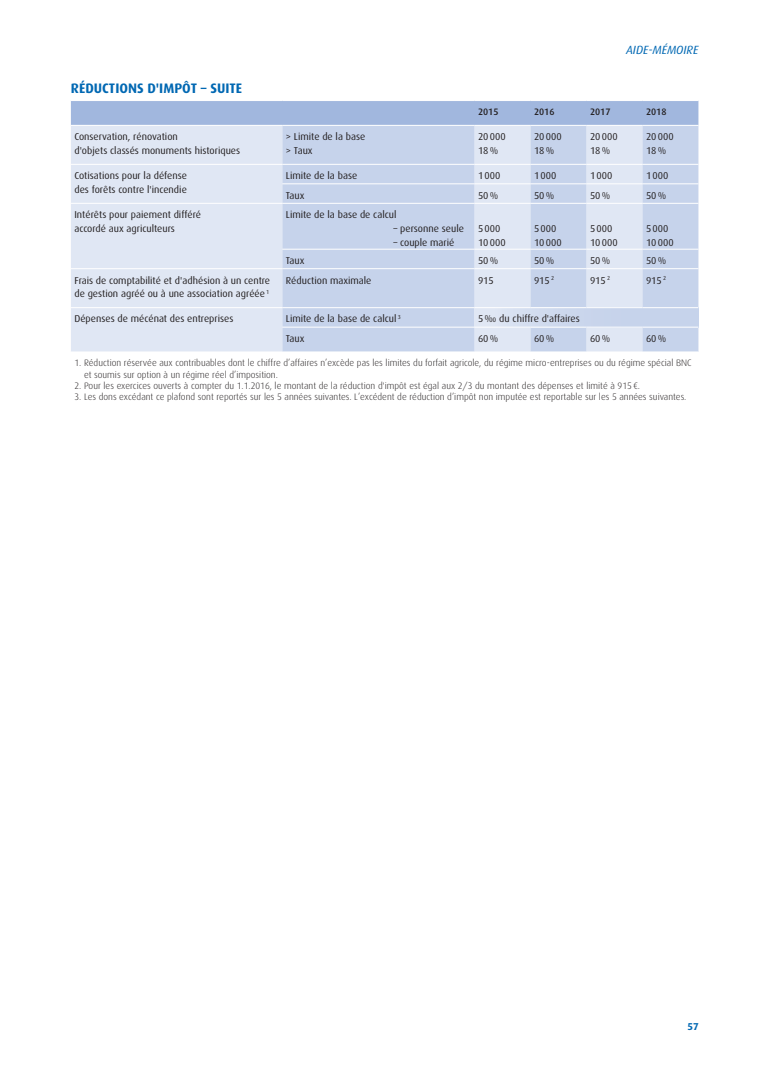
<style>
.page{position:relative;width:780px;height:1088px;background:#fff}
.page>*{position:absolute;margin:0;border:0;box-sizing:border-box;transform-origin:0 0}
.titre_2{font:700 13.75px "Dax";color:#0168b3}
.t1{font:italic 11.88px "Dax";color:#0168b3}
.cellule8_11{font:10px/13.8px "Dax";color:#231f20}
.t2{font:700 10px "Dax";color:#0168b3}
.note_bdp{font:300 9.38px/11.2px "Dax";color:#231f20}
.cellule_tete{font:500 9.38px "Dax";color:#231f20}
</style>
<div class="page">
<div style="left:71px;top:101px;width:627px;height:24px;background:#a1b7de"></div>
<div style="left:71px;top:126px;width:211px;height:226px;background:#e0e7f4"></div>
<svg style="left:282px;top:126px;width:416px;height:226px;background:#cdd8ed"></svg>
<div style="left:474px;top:308px;width:168px;height:19px;background:linear-gradient(to right,#dfe7f4,#c1cfe9)"></div>
<div style="left:642px;top:308px;width:56px;height:19px;background:#c6d3eb"></div>
<hr style="left:71px;top:164px;width:211px;height:1px;background:#fff">
<hr style="left:282px;top:164px;width:192px;height:1px;background:#fff">
<hr style="left:71px;top:203px;width:211px;height:1px;background:#fff">
<hr style="left:71px;top:268px;width:211px;height:1px;background:#fff">
<hr style="left:71px;top:307px;width:211px;height:1px;background:#fff">
<hr style="left:474px;top:164px;width:56px;height:1px;background:#fff">
<hr style="left:530px;top:164px;width:56px;height:1px;background:#fff">
<hr style="left:586px;top:164px;width:56px;height:1px;background:#fff">
<hr style="left:642px;top:164px;width:56px;height:1px;background:#fff">
<hr style="left:282px;top:183px;width:192px;height:1px;background:#fff">
<hr style="left:474px;top:183px;width:56px;height:1px;background:#fff">
<hr style="left:530px;top:183px;width:56px;height:1px;background:#fff">
<hr style="left:586px;top:183px;width:56px;height:1px;background:#fff">
<hr style="left:642px;top:183px;width:56px;height:1px;background:#fff">
<hr style="left:282px;top:203px;width:192px;height:1px;background:#fff">
<hr style="left:474px;top:203px;width:56px;height:1px;background:#fff">
<hr style="left:530px;top:203px;width:56px;height:1px;background:#fff">
<hr style="left:586px;top:203px;width:56px;height:1px;background:#fff">
<hr style="left:642px;top:203px;width:56px;height:1px;background:#fff">
<hr style="left:282px;top:249px;width:192px;height:1px;background:#fff">
<hr style="left:474px;top:249px;width:56px;height:1px;background:#fff">
<hr style="left:530px;top:249px;width:56px;height:1px;background:#fff">
<hr style="left:586px;top:249px;width:56px;height:1px;background:#fff">
<hr style="left:642px;top:249px;width:56px;height:1px;background:#fff">
<hr style="left:282px;top:268px;width:192px;height:1px;background:#fff">
<hr style="left:474px;top:268px;width:56px;height:1px;background:#fff">
<hr style="left:530px;top:268px;width:56px;height:1px;background:#fff">
<hr style="left:586px;top:268px;width:56px;height:1px;background:#fff">
<hr style="left:642px;top:268px;width:56px;height:1px;background:#fff">
<hr style="left:282px;top:307px;width:192px;height:1px;background:#fff">
<hr style="left:474px;top:307px;width:56px;height:1px;background:#fff">
<hr style="left:530px;top:307px;width:56px;height:1px;background:#fff">
<hr style="left:586px;top:307px;width:56px;height:1px;background:#fff">
<hr style="left:642px;top:307px;width:56px;height:1px;background:#fff">
<hr style="left:474px;top:327px;width:56px;height:1px;background:#fff">
<hr style="left:530px;top:327px;width:56px;height:1px;background:#fff">
<hr style="left:586px;top:327px;width:56px;height:1px;background:#fff">
<hr style="left:642px;top:327px;width:56px;height:1px;background:#fff">
<hr style="left:282px;top:327px;width:192px;height:1px;background:#fff">
<p class="t1" style="left:626px;top:44px;width:74px">AIDE-MÉMOIRE</p>
<p class="titre_2" style="left:71px;top:80px;width:173px">RÉDUCTIONS D'IMPÔT – SUITE</p>
<p class="cellule_tete" style="left:478px;top:106px;width:22px">2015</p>
<p class="cellule_tete" style="left:534px;top:106px;width:22px">2016</p>
<p class="cellule_tete" style="left:590px;top:106px;width:22px">2017</p>
<p class="cellule_tete" style="left:646px;top:106px;width:22px">2018</p>
<p class="cellule8_11" style="left:74px;top:130px;width:105px">Conservation, rénovation</p>
<p class="cellule8_11" style="left:74px;top:144px;width:167px">d'objets classés monuments historiques</p>
<p class="cellule8_11" style="left:286px;top:130px;width:81px">&gt; Limite de la base</p>
<p class="cellule8_11" style="left:286px;top:144px;width:28px">&gt; Taux</p>
<p class="cellule8_11" style="left:478px;top:130px;width:29px">20000</p>
<p class="cellule8_11" style="left:478px;top:144px;width:22px">18%</p>
<p class="cellule8_11" style="left:534px;top:130px;width:29px">20000</p>
<p class="cellule8_11" style="left:534px;top:144px;width:22px">18%</p>
<p class="cellule8_11" style="left:590px;top:130px;width:29px">20000</p>
<p class="cellule8_11" style="left:590px;top:144px;width:22px">18%</p>
<p class="cellule8_11" style="left:646px;top:130px;width:29px">20000</p>
<p class="cellule8_11" style="left:646px;top:144px;width:22px">18%</p>
<p class="cellule8_11" style="left:74px;top:169px;width:114px">Cotisations pour la défense</p>
<p class="cellule8_11" style="left:74px;top:183px;width:114px">des forêts contre l'incendie</p>
<p class="cellule8_11" style="left:286px;top:169px;width:73px">Limite de la base</p>
<p class="cellule8_11" style="left:478px;top:169px;width:24px">1000</p>
<p class="cellule8_11" style="left:534px;top:169px;width:24px">1000</p>
<p class="cellule8_11" style="left:590px;top:169px;width:24px">1000</p>
<p class="cellule8_11" style="left:646px;top:169px;width:24px">1000</p>
<p class="cellule8_11" style="left:286px;top:188px;width:20px">Taux</p>
<p class="cellule8_11" style="left:478px;top:188px;width:22px">50%</p>
<p class="cellule8_11" style="left:534px;top:188px;width:22px">50%</p>
<p class="cellule8_11" style="left:590px;top:188px;width:22px">50%</p>
<p class="cellule8_11" style="left:646px;top:188px;width:22px">50%</p>
<p class="cellule8_11" style="left:74px;top:208px;width:128px">Intérêts pour paiement différé</p>
<p class="cellule8_11" style="left:74px;top:222px;width:102px">accordé aux agriculteurs</p>
<p class="cellule8_11" style="left:286px;top:208px;width:112px">Limite de la base de calcul</p>
<p class="cellule8_11" style="left:393px;top:222px;width:72px">– personne seule</p>
<p class="cellule8_11" style="left:393px;top:235px;width:62px">– couple marié</p>
<p class="cellule8_11" style="left:478px;top:222px;width:24px">5000</p>
<p class="cellule8_11" style="left:478px;top:235px;width:29px">10000</p>
<p class="cellule8_11" style="left:534px;top:222px;width:24px">5000</p>
<p class="cellule8_11" style="left:534px;top:235px;width:29px">10000</p>
<p class="cellule8_11" style="left:590px;top:222px;width:24px">5000</p>
<p class="cellule8_11" style="left:590px;top:235px;width:29px">10000</p>
<p class="cellule8_11" style="left:646px;top:222px;width:24px">5000</p>
<p class="cellule8_11" style="left:646px;top:235px;width:29px">10000</p>
<p class="cellule8_11" style="left:286px;top:254px;width:20px">Taux</p>
<p class="cellule8_11" style="left:478px;top:254px;width:22px">50%</p>
<p class="cellule8_11" style="left:534px;top:254px;width:22px">50%</p>
<p class="cellule8_11" style="left:590px;top:254px;width:22px">50%</p>
<p class="cellule8_11" style="left:646px;top:254px;width:22px">50%</p>
<p class="cellule8_11" style="left:74px;top:273px;width:197px">Frais de comptabilité et d'adhésion à un centre de gestion agréé ou à une association agréée <sup>1</sup></p>
<p class="cellule8_11" style="left:286px;top:273px;width:87px">Réduction maximale</p>
<p class="cellule8_11" style="left:478px;top:273px;width:17px">915</p>
<p class="cellule8_11" style="left:534px;top:273px;width:22px">915 <sup>2</sup></p>
<p class="cellule8_11" style="left:590px;top:273px;width:22px">915 <sup>2</sup></p>
<p class="cellule8_11" style="left:646px;top:273px;width:22px">915 <sup>2</sup></p>
<p class="cellule8_11" style="left:74px;top:312px;width:160px">Dépenses de mécénat des entreprises</p>
<p class="cellule8_11" style="left:286px;top:312px;width:116px">Limite de la base de calcul <sup>3</sup></p>
<p class="cellule8_11" style="left:478px;top:312px;width:103px">5‰ du chiffre d'affaires</p>
<p class="cellule8_11" style="left:286px;top:332px;width:20px">Taux</p>
<p class="cellule8_11" style="left:478px;top:332px;width:22px">60%</p>
<p class="cellule8_11" style="left:534px;top:332px;width:22px">60%</p>
<p class="cellule8_11" style="left:590px;top:332px;width:22px">60%</p>
<p class="cellule8_11" style="left:646px;top:332px;width:22px">60%</p>
<p class="note_bdp" style="left:84px;top:357px;width:609px;text-indent:-10px">1. Réduction réservée aux contribuables dont le chiffre d’affaires n’excède pas les limites du forfait agricole, du régime micro-entreprises ou du régime spécial BNC et soumis sur option à un régime réel d’imposition.</p>
<p class="note_bdp" style="left:74px;top:380px;width:567px">2. Pour les exercices ouverts à compter du 1.1.2016, le montant de la réduction d'impôt est égal aux 2/3 du montant des dépenses et limité à 915€.</p>
<p class="note_bdp" style="left:74px;top:391px;width:613px">3. Les dons excédant ce plafond sont reportés sur les 5 années suivantes. L’excédent de réduction d’impôt non imputée est reportable sur les 5 années suivantes.</p>
<p class="t2" style="left:687px;top:1021px;width:13px">57</p>
</div>
